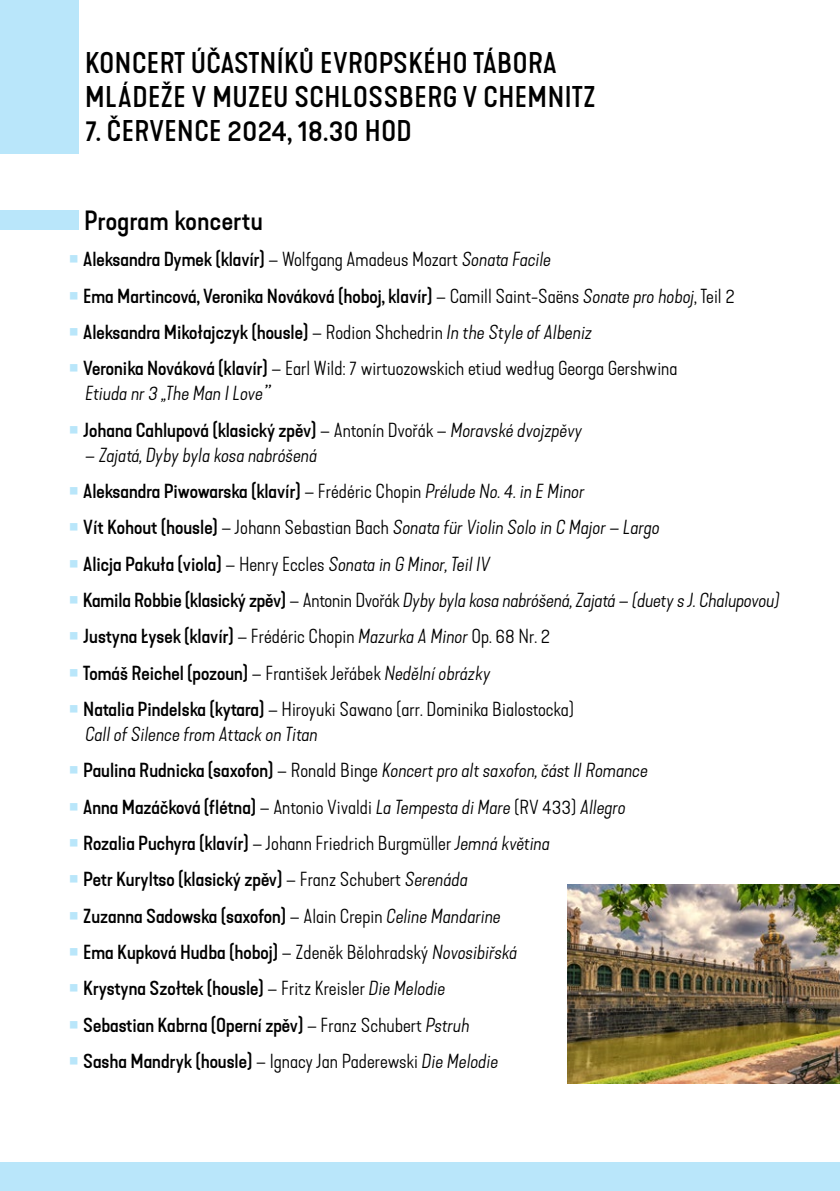
<style>
.page{position:relative;width:840px;height:1191px;background:#fff}
.page>*{position:absolute;margin:0;border:0;box-sizing:border-box;transform-origin:0 0}
.t1{font:28px "Kapra Neue Pro Medium Exp";letter-spacing:.02em;color:#000}
.t2{font:26px "Kapra Neue Pro Medium Exp";letter-spacing:.02em;color:#000}
.t3{font:19px "Kapra Neue Pro Medium Exp";color:#000}
.t4{font:19px "Kapra Neue Pro Light It Exp";color:#000}
.t5{font:19px "Kapra Neue Pro Light Exp";color:#000}
.s1{font-family:"Montserrat";color:#b9e6fa}
.s2{font-family:"Kapra Neue Pro Light Exp"}
.s3{font-family:"Kapra Neue Pro Light It Exp"}
.s4{font-family:"Kapra Neue Pro Medium Exp"}
</style>
<div class="page">
<div style="left:0;top:1162px;width:839px;height:29px;background:#b9e6fa"></div>
<div style="left:0;top:210px;width:78px;height:20px;background:#b9e6fa"></div>
<div style="left:0;top:0;width:78px;height:153px;background:#b9e6fa"></div>
<img style="left:567px;top:884px;width:272px;height:199px">
<h1 class="t1" style="left:85px;top:46px;width:30px">Koncer</h1>
<h1 class="t1" style="left:174px;top:46px;width:99px">t účastníků</h1>
<h1 class="t1" style="left:320px;top:46px;width:44px">Evropsk</h1>
<h1 class="t1" style="left:423px;top:46px;width:89px">ého tábora</h1>
<h1 class="t1" style="left:85px;top:80px;width:162px">mládeže v Muzeu</h1>
<h1 class="t1" style="left:294px;top:80px;width:75px">Sch lossberg</h1>
<h1 class="t1" style="left:462px;top:80px;width:51px">v Chemni</h1>
<h1 class="t1" style="left:572px;top:80px;width:22px">tz</h1>
<h1 class="t1" style="left:85px;top:113px;width:94px">7. července</h1>
<h1 class="t1" style="left:227px;top:113px;width:153px">2024, 18.30 hod</h1>
<h2 class="t2" style="left:84px;top:205px;width:180px">Program koncertu</h2>
<p class="t3" style="left:68px;top:248px;width:484px"><span class="s1">■</span> Aleksandra Dymek (klavír) <span class="s2">– Wolfgang Amadeus Mozart</span> <span class="s3">Sonata Facile</span></p>
<p class="t3" style="left:68px;top:284px;width:667px"><span class="s1">■</span> Ema Martincová, Veronika Nováková (hoboj, klavír) <span class="s2">– Camill Saint-Saëns</span> <span class="s3">Sonate pro hoboj</span><span class="s2">, Teil 2</span></p>
<p class="t3" style="left:68px;top:320px;width:525px"><span class="s1">■</span> Aleksandra Mikołajczyk (housle) <span class="s2">– Rodion Shchedrin</span> <span class="s3">In the Style of Albeniz</span></p>
<p class="t5" style="left:68px;top:357px;width:610px"><span class="s1">■</span> <span class="s4">Veronika Nováková (klavír)</span> – Earl Wild: 7 wirtuozowskich etiud według Georga Gershwina</p>
<p class="t4" style="left:85px;top:382px;width:187px">Etiuda nr 3 „The Man I Love””</p>
<p class="t3" style="left:68px;top:418px;width:515px"><span class="s1">■</span> Johana Cahlupová (klasický zpěv) <span class="s2">– Antonín Dvořák –</span> <span class="s3">Moravské dvojzpěvy</span></p>
<p class="t4" style="left:85px;top:444px;width:233px">– Zajatá, Dyby byla kosa nabróšená</p>
<p class="t3" style="left:68px;top:479px;width:517px"><span class="s1">■</span> Aleksandra Piwowarska (klavír) <span class="s2">– Frédéric Chopin</span> <span class="s3">Prélude No. 4. in E Minor</span></p>
<p class="t4" style="left:68px;top:516px;width:592px"><span class="s1">■</span> <span class="s4">Vít Kohout (housle)</span> <span class="s2">– Johann Sebastian Bach</span> Sonata für Violin Solo in C Major – Largo</p>
<p class="t4" style="left:68px;top:553px;width:423px"><span class="s1">■</span> <span class="s4">Alicja Pakuła (viola)</span> <span class="s2">– Henry Eccles</span> Sonata in G Minor, Teil IV</p>
<p class="t4" style="left:68px;top:589px;width:712px"><span class="s1">■</span> <span class="s4">Kamila Robbie (klasický zpěv)</span> <span class="s2">– Antonin Dvořák</span> Dyby byla kosa nabróšená, Zajatá – (duety s J. Chalupovou)</p>
<p class="t5" style="left:68px;top:625px;width:483px"><span class="s1">■</span> <span class="s4">Justyna Łysek (klavír)</span> – Frédéric Chopin <span class="s3">Mazurka A Minor</span> Op. 68 Nr. 2</p>
<p class="t3" style="left:68px;top:661px;width:423px"><span class="s1">■</span> Tomáš Reichel (pozoun) <span class="s2">– František Jeřábek</span> <span class="s3">Nedělní obrázky</span></p>
<p class="t5" style="left:68px;top:698px;width:507px"><span class="s1">■</span> <span class="s4">Natalia Pindelska (kytara)</span> – Hiroyuki Sawano (arr. Dominika Bialostocka)</p>
<p class="t4" style="left:85px;top:723px;width:234px">Call of Silence from Attack on Titan</p>
<p class="t4" style="left:68px;top:759px;width:581px"><span class="s1">■</span> <span class="s4">Paulina Rudnicka (saxofon)</span> <span class="s2">– Ronald Binge</span> Koncert pro alt saxofon, část II Romance</p>
<p class="t4" style="left:68px;top:796px;width:558px"><span class="s1">■</span> <span class="s4">Anna Mazáčková (flétna)</span> <span class="s2">– Antonio Vivaldi</span> La Tempesta di Mare <span class="s2">(RV 433)</span> Allegro</p>
<p class="t5" style="left:68px;top:832px;width:483px"><span class="s1">■</span> <span class="s4">Rozalia Puchyra (klavír)</span> – Johann Friedrich Burgmüller <span class="s3">Jemná květina</span></p>
<p class="t3" style="left:68px;top:868px;width:401px"><span class="s1">■</span> Petr Kuryltso (klasický zpěv) <span class="s2">– Franz Schubert</span> <span class="s3">Serenáda</span></p>
<p class="t3" style="left:68px;top:904px;width:434px"><span class="s1">■</span> Zuzanna Sadowska (saxofon) <span class="s2">– Alain Crepin</span> <span class="s3">Celine Mandarine</span></p>
<p class="t3" style="left:68px;top:940px;width:450px"><span class="s1">■</span> Ema Kupková Hudba (hoboj) <span class="s2">– Zdeněk Bělohradský</span> <span class="s3">Novosibiřská</span></p>
<p class="t3" style="left:68px;top:977px;width:378px"><span class="s1">■</span> Krystyna Szołtek (housle) <span class="s2">– Fritz Kreisler</span> <span class="s3">Die Melodie</span></p>
<p class="t3" style="left:68px;top:1013px;width:402px"><span class="s1">■</span> Sebastian Kabrna (Operní zpěv) <span class="s2">– Franz Schubert</span> <span class="s3">Pstruh</span></p>
<p class="t3" style="left:68px;top:1049px;width:431px"><span class="s1">■</span> Sasha Mandryk (housle) <span class="s2">– Ignacy Jan Paderewski</span> <span class="s3">Die Melodie</span></p>
</div>
